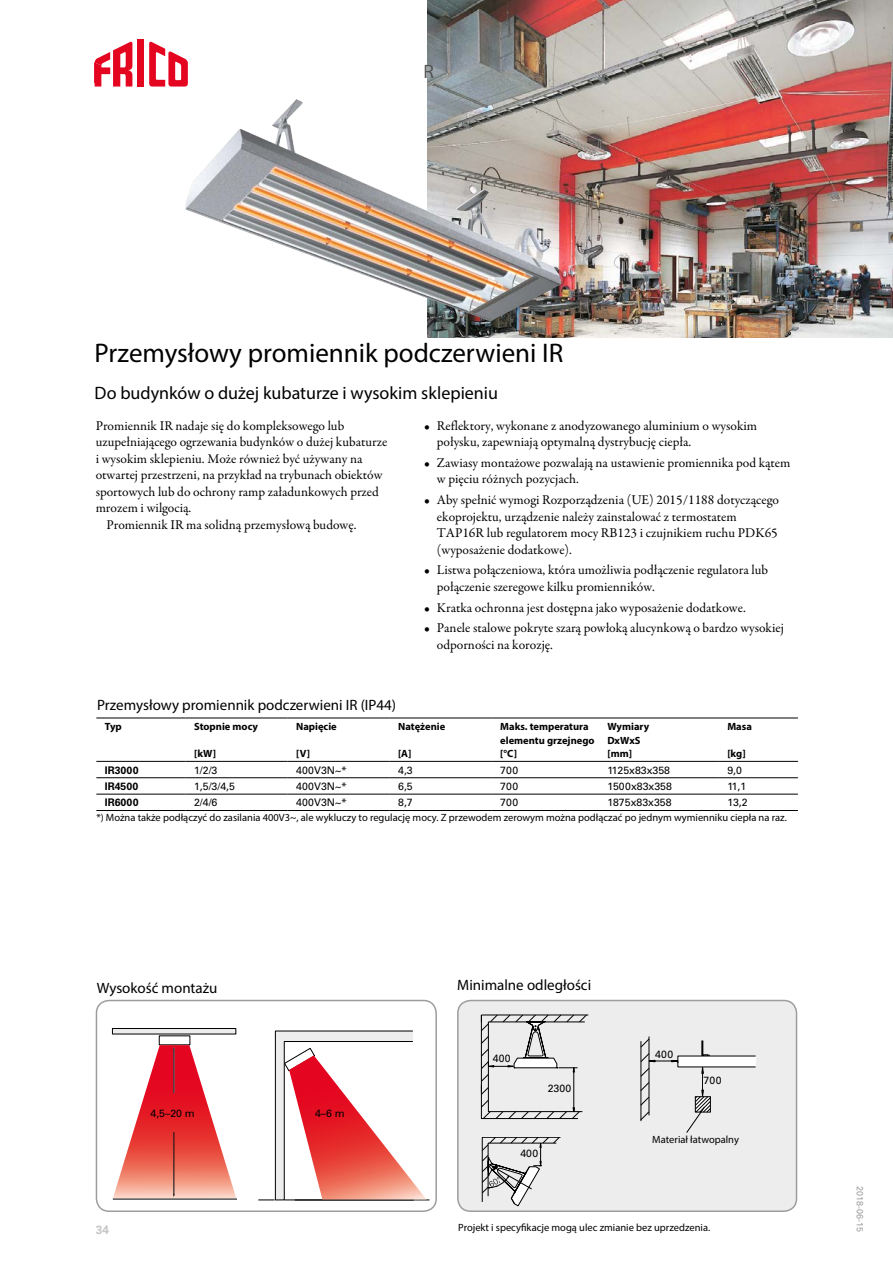
<style>
.page{position:relative;width:893px;height:1263px;background:#fff}
.page>*{position:absolute;margin:0;border:0;box-sizing:border-box;transform-origin:0 0}
.t1{font:27px "Myriad Pro";color:#000}
.t2{font:18px "Myriad Pro";color:#000}
.t3{font:15px "Myriad Pro";color:#000}
.t4{font:13.5px/16.5px "Garamond Premr Pro";color:#000}
.t5{font:700 12px "Univers";color:#c6c6c6}
.t6{font:10.5px "Myriad Pro";color:#000}
.t7{font:10.5px "Univers";color:#000}
.t8{font:700 10.5px/13.5px "Myriad Pro";color:#000}
.t9{font:700 10.5px "Univers";color:#000}
.t10{font:9px "Univers";letter-spacing:-.015em;color:#9d9d9c}
</style>
<div class="page">
<img style="left:427px;top:0;width:466px;height:337px">
<img style="left:185px;top:99px;width:377px;height:222px">
<div style="left:112px;top:1028px;width:124px;height:6px;background:#ededed"></div>
<div style="left:112px;top:1028px;width:124px;height:6px;border:1px solid #000"></div>
<svg style="left:113px;top:1045px;width:123px;height:153px"></svg>
<hr style="left:174px;top:1047px;width:1px;height:46px;background:#000">
<hr style="left:113px;top:1199px;width:123px;height:1px;background:#000">
<svg style="left:258px;top:1031px;width:172px;height:170px"></svg>
<div style="left:458px;top:1000px;width:338px;height:211px;background:#ededed;border-radius:13px"></div>
<div style="left:457px;top:1000px;width:340px;height:212px;border:2px solid #9d9d9c;border-radius:13px"></div>
<div style="left:96px;top:1000px;width:341px;height:212px;border:2px solid #9d9d9c;border-radius:13px"></div>
<hr style="left:481px;top:1015px;width:107px;height:1px;background:#000">
<svg style="left:481px;top:1014px;width:106px;height:105px"></svg>
<div style="left:548px;top:1084px;width:25px;height:15px;background:#ededed"></div>
<div style="left:493px;top:1054px;width:18px;height:11px;background:#ededed"></div>
<svg style="left:482px;top:1137px;width:78px;height:69px"></svg>
<div style="left:520px;top:1149px;width:19px;height:10px;background:#ededed"></div>
<svg style="left:641px;top:1036px;width:115px;height:97px"></svg>
<div style="left:137px;top:39px;width:7px;height:48px;background:#e40520"></div>
<svg style="left:149px;top:41px;width:39px;height:46px"></svg>
<svg style="left:95px;top:41px;width:37px;height:46px"></svg>
<hr style="left:96px;top:718px;width:90px;height:1px;background:#000">
<hr style="left:186px;top:718px;width:102px;height:1px;background:#000">
<hr style="left:288px;top:718px;width:102px;height:1px;background:#000">
<hr style="left:390px;top:718px;width:102px;height:1px;background:#000">
<hr style="left:492px;top:718px;width:107px;height:1px;background:#000">
<hr style="left:599px;top:718px;width:120px;height:1px;background:#000">
<hr style="left:719px;top:718px;width:79px;height:1px;background:#000">
<hr style="left:96px;top:761px;width:90px;height:1px;background:#000">
<hr style="left:186px;top:761px;width:102px;height:1px;background:#000">
<hr style="left:288px;top:761px;width:102px;height:1px;background:#000">
<hr style="left:390px;top:761px;width:102px;height:1px;background:#000">
<hr style="left:492px;top:761px;width:107px;height:1px;background:#000">
<hr style="left:599px;top:761px;width:120px;height:1px;background:#000">
<hr style="left:719px;top:761px;width:79px;height:1px;background:#000">
<hr style="left:96px;top:810px;width:90px;height:1px;background:#000">
<hr style="left:186px;top:810px;width:102px;height:1px;background:#000">
<hr style="left:288px;top:810px;width:102px;height:1px;background:#000">
<hr style="left:390px;top:810px;width:102px;height:1px;background:#000">
<hr style="left:492px;top:810px;width:107px;height:1px;background:#000">
<hr style="left:599px;top:810px;width:120px;height:1px;background:#000">
<hr style="left:719px;top:810px;width:79px;height:1px;background:#000">
<hr style="left:96px;top:777px;width:90px;height:1px;background:#000">
<hr style="left:186px;top:777px;width:102px;height:1px;background:#000">
<hr style="left:288px;top:777px;width:102px;height:1px;background:#000">
<hr style="left:390px;top:777px;width:102px;height:1px;background:#000">
<hr style="left:492px;top:777px;width:107px;height:1px;background:#000">
<hr style="left:599px;top:777px;width:120px;height:1px;background:#000">
<hr style="left:719px;top:777px;width:79px;height:1px;background:#000">
<hr style="left:96px;top:794px;width:90px;height:1px;background:#000">
<hr style="left:186px;top:794px;width:102px;height:1px;background:#000">
<hr style="left:288px;top:794px;width:102px;height:1px;background:#000">
<hr style="left:390px;top:794px;width:102px;height:1px;background:#000">
<hr style="left:492px;top:794px;width:107px;height:1px;background:#000">
<hr style="left:599px;top:794px;width:120px;height:1px;background:#000">
<hr style="left:719px;top:794px;width:79px;height:1px;background:#000">
<h1 class="t1" style="left:95px;top:336px;width:470px">Przemysłowy promiennik podczerwieni IR</h1>
<h2 class="t2" style="left:95px;top:382px;width:405px">Do budynków o dużej kubaturze i wysokim sklepieniu</h2>
<p class="t4" style="left:437px;top:417px;width:322px;text-indent:-13px">• Reflektory, wykonane z anodyzowanego aluminium o wysokim połysku, zapewniają optymalną dystrybucję ciepła.</p>
<p class="t4" style="left:437px;top:455px;width:355px;text-indent:-13px">• Zawiasy montażowe pozwalają na ustawienie promiennika pod kątem w pięciu różnych pozycjach.</p>
<p class="t4" style="left:437px;top:492px;width:344px;text-indent:-13px">• Aby spełnić wymogi Rozporządzenia (UE) 2015/1188 dotyczącego ekoprojektu, urządzenie należy zainstalować z termostatem TAP16R lub regulatorem mocy RB123 i czujnikiem ruchu PDK65 (wyposażenie dodatkowe).</p>
<p class="t4" style="left:437px;top:562px;width:333px;text-indent:-13px">• Listwa połączeniowa, która umożliwia podłączenie regulatora lub połączenie szeregowe kilku promienników.</p>
<p class="t4" style="left:424px;top:599px;width:323px">• Kratka ochronna jest dostępna jako wyposażenie dodatkowe.</p>
<p class="t4" style="left:437px;top:620px;width:349px;text-indent:-13px">• Panele stalowe pokryte szarą powłoką alucynkową o bardzo wysokiej odporności na korozję.</p>
<p class="t4" style="left:96px;top:417px;width:250px">Promiennik IR nadaje się do kompleksowego lub</p>
<p class="t4" style="left:96px;top:434px;width:293px">uzupełniającego ogrzewania budynków o dużej kubaturze</p>
<p class="t4" style="left:96px;top:450px;width:268px">i wysokim sklepieniu. Może również być używany na</p>
<p class="t4" style="left:96px;top:467px;width:288px">otwartej przestrzeni, na przykład na trybunach obiektów</p>
<p class="t4" style="left:96px;top:483px;width:285px">sportowych lub do ochrony ramp załadunkowych przed</p>
<p class="t4" style="left:96px;top:500px;width:97px">mrozem i wilgocią.</p>
<p class="t4" style="left:106px;top:516px;width:252px">Promiennik IR ma solidną przemysłową budowę.</p>
<p class="t3" style="left:97px;top:696px;width:300px">Przemysłowy promiennik podczerwieni IR (IP44)</p>
<p class="t8" style="left:105px;top:719px;width:18px">Typ</p>
<p class="t8" style="left:194px;top:719px;width:65px">Stopnie mocy</p>
<p class="t8" style="left:194px;top:746px;width:23px">[kW]</p>
<p class="t8" style="left:296px;top:719px;width:42px">Napięcie</p>
<p class="t8" style="left:296px;top:746px;width:15px">[V]</p>
<p class="t8" style="left:398px;top:719px;width:49px">Natężenie</p>
<p class="t8" style="left:398px;top:746px;width:15px">[A]</p>
<p class="t8" style="left:500px;top:719px;width:96px">Maks. temperatura elementu grzejnego [°C]</p>
<p class="t8" style="left:607px;top:719px;width:43px">Wymiary<br>DxWxS [mm]</p>
<p class="t8" style="left:727px;top:719px;width:26px">Masa</p>
<p class="t8" style="left:727px;top:746px;width:20px">[kg]</p>
<p class="t9" style="left:105px;top:764px;width:35px">IR3000</p>
<p class="t7" style="left:194px;top:764px;width:25px">1/2/3</p>
<p class="t7" style="left:296px;top:764px;width:52px">400V3N~*</p>
<p class="t7" style="left:398px;top:764px;width:16px">4,3</p>
<p class="t7" style="left:500px;top:764px;width:19px">700</p>
<p class="t7" style="left:607px;top:764px;width:64px">1125x83x358</p>
<p class="t7" style="left:727px;top:764px;width:16px">9,0</p>
<p class="t9" style="left:105px;top:780px;width:35px">IR4500</p>
<p class="t7" style="left:194px;top:780px;width:42px">1,5/3/4,5</p>
<p class="t7" style="left:296px;top:780px;width:52px">400V3N~*</p>
<p class="t7" style="left:398px;top:780px;width:16px">6,5</p>
<p class="t7" style="left:500px;top:780px;width:19px">700</p>
<p class="t7" style="left:607px;top:780px;width:66px">1500x83x358</p>
<p class="t7" style="left:727px;top:780px;width:21px">11,1</p>
<p class="t9" style="left:105px;top:796px;width:35px">IR6000</p>
<p class="t7" style="left:194px;top:796px;width:25px">2/4/6</p>
<p class="t7" style="left:296px;top:796px;width:52px">400V3N~*</p>
<p class="t7" style="left:398px;top:796px;width:16px">8,7</p>
<p class="t7" style="left:500px;top:796px;width:19px">700</p>
<p class="t7" style="left:607px;top:796px;width:66px">1875x83x358</p>
<p class="t7" style="left:727px;top:796px;width:22px">13,2</p>
<p class="t6" style="left:96px;top:810px;width:692px">*) Można także podłączyć do zasilania 400V3~, ale wykluczy to regulację mocy. Z przewodem zerowym można podłączać po jednym wymienniku ciepła na raz.</p>
<p class="t3" style="left:97px;top:978px;width:122px">Wysokość montażu</p>
<p class="t7" style="left:150px;top:1107px;width:46px">4,5–20 m</p>
<p class="t7" style="left:315px;top:1107px;width:31px">4–6 m</p>
<p class="t5" style="left:96px;top:1223px;width:15px">34</p>
<p class="t3" style="left:457px;top:975px;width:136px">Minimalne odległości</p>
<p class="t7" style="left:493px;top:1052px;width:19px">400</p>
<p class="t7" style="left:548px;top:1082px;width:25px">2300</p>
<p class="t7" style="left:520px;top:1147px;width:19px">400</p>
<p class="t7" style="left:655px;top:1047px;width:19px">400</p>
<p class="t7" style="left:704px;top:1074px;width:19px">700</p>
<p class="t6" style="left:652px;top:1133px;width:88px">Materiał łatwopalny</p>
<p class="t6" style="left:458px;top:1220px;width:253px">Projekt i specyfikacje mogą ulec zmianie bez uprzedzenia.</p>
<p class="t10" style="left:865px;top:1186px;width:47px;rotate:90deg">2018-06-15</p>
</div>
